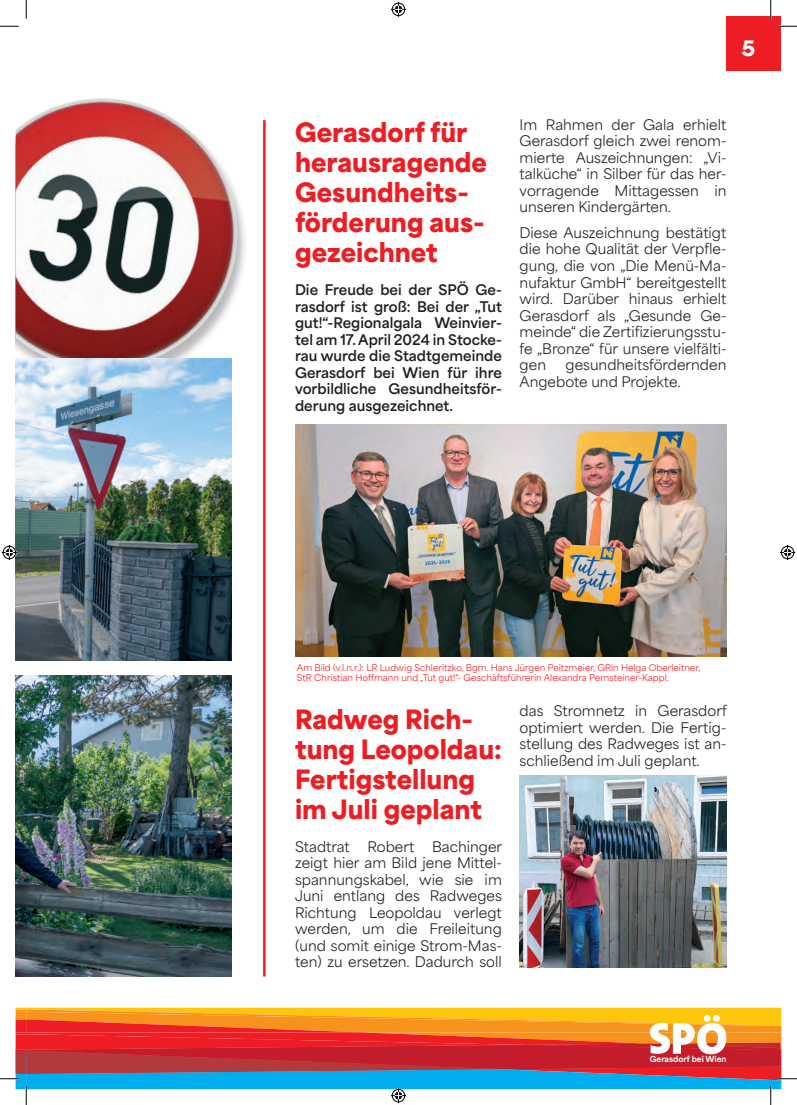
<style>
.page{position:relative;width:797px;height:1105px;background:#fff}
.page>*{position:absolute;margin:0;border:0;box-sizing:border-box;transform-origin:0 0}
.t1{font:900 25px/30px "Area Normal";color:#ee1d23}
.t2{font:900 20px "Area Normal";color:#fff}
.t3{font:13.75px/16.5px "Area Normal";color:#231f20;text-align:justify}
.t4{font:700 13.75px/16.5px "Area Normal";color:#231f20;text-align:justify}
.t5{font:8.75px "Area Normal";color:#ee1d23}
.t6{font:800 7.88px "Area Normal";color:#fff}
</style>
<div class="page">
<div style="left:726px;top:16px;width:55px;height:55px;background:#ee1d23"></div>
<img style="left:295px;top:425px;width:431px;height:232px">
<hr style="left:263px;top:120px;width:2px;height:856px;background:#ee1d23">
<img style="left:519px;top:776px;width:207px;height:192px">
<img style="left:16px;top:98px;width:318px;height:347px">
<img style="left:16px;top:359px;width:216px;height:301px">
<img style="left:16px;top:675px;width:216px;height:301px">
<svg style="left:0;top:25px;width:19px;height:2px"></svg>
<svg style="left:778px;top:25px;width:19px;height:2px"></svg>
<svg style="left:25px;top:0;width:2px;height:19px"></svg>
<svg style="left:770px;top:0;width:1px;height:19px"></svg>
<svg style="left:391px;top:2px;width:15px;height:15px"></svg>
<svg style="left:0;top:1008px;width:797px;height:97px"></svg>
<svg style="left:2px;top:545px;width:15px;height:15px"></svg>
<svg style="left:780px;top:545px;width:15px;height:15px"></svg>
<p class="t2" style="left:742px;top:30px;width:15px">5</p>
<p class="t1" style="left:295px;top:115px;width:193px">Gerasdorf für herausragende<br>Gesundheits&shy;förderung aus&shy;gezeichnet</p>
<p class="t4" style="left:295px;top:280px;width:208px">Die Freude bei der SPÖ Ge&shy;rasdorf ist groß: Bei der „Tut gut!“-Regionalgala Weinvier&shy;tel am 17. April 2024 in Stocke&shy;rau wurde die Stadtgemeinde Gerasdorf bei Wien für ihre vorbildliche Gesundheitsför&shy;derung ausgezeichnet.</p>
<p class="t3" style="left:519px;top:115px;width:208px">Im Rahmen der Gala erhielt Gerasdorf gleich zwei renom&shy;mierte Auszeichnungen: „Vi&shy;talküche“ in Silber für das her&shy;vorragende Mittagessen in unseren Kindergärten.</p>
<p class="t3" style="left:519px;top:223px;width:208px">Diese Auszeichnung bestätigt die hohe Qualität der Verpfle&shy;gung, die von „Die Menü-Ma&shy;nufaktur GmbH“ bereitgestellt wird. Darüber hinaus erhielt Gerasdorf als „Gesunde Ge&shy;meinde“ die Zertifizierungsstu&shy;fe „Bronze“ für unsere vielfälti&shy;gen</p>
<p class="t3" style="left:519px;top:355px;width:208px;text-indent:46px">gesundheitsfördernden<br>Angebote und Projekte.</p>
<p class="t5" style="left:297px;top:660px;width:405px">Am Bild (v.l.n.r.): LR Ludwig Schleritzko, Bgm. Hans Jürgen Peitzmeier, GRin Helga Oberleitner,</p>
<p class="t5" style="left:297px;top:670px;width:373px">StR Christian Hoffmann und „Tut gut!“- Geschäftsführerin Alexandra Pernsteiner-Kappl.</p>
<p class="t1" style="left:295px;top:702px;width:208px">Radweg Rich&shy;tung Leopoldau:<br>Fertigstellung im Juli geplant</p>
<p class="t3" style="left:295px;top:837px;width:56px">Stadtrat</p>
<p class="t3" style="left:367px;top:837px;width:48px">Robert</p>
<p class="t3" style="left:295px;top:837px;width:209px;text-indent:137px">Bachinger zeigt hier am Bild jene Mittel&shy;spannungskabel, wie sie im Juni entlang des Radweges Richtung Leopoldau verlegt werden, um die Freileitung (und somit einige Strom-Mas&shy;ten) zu ersetzen. Dadurch soll</p>
<p class="t3" style="left:519px;top:701px;width:209px">das Stromnetz in Gerasdorf optimiert werden. Die Fertig&shy;stellung des Radweges ist an&shy;schließend im Juli geplant.</p>
<p class="t6" style="left:649px;top:1052px;width:78px">Gerasdorf bei Wien</p>
</div>
